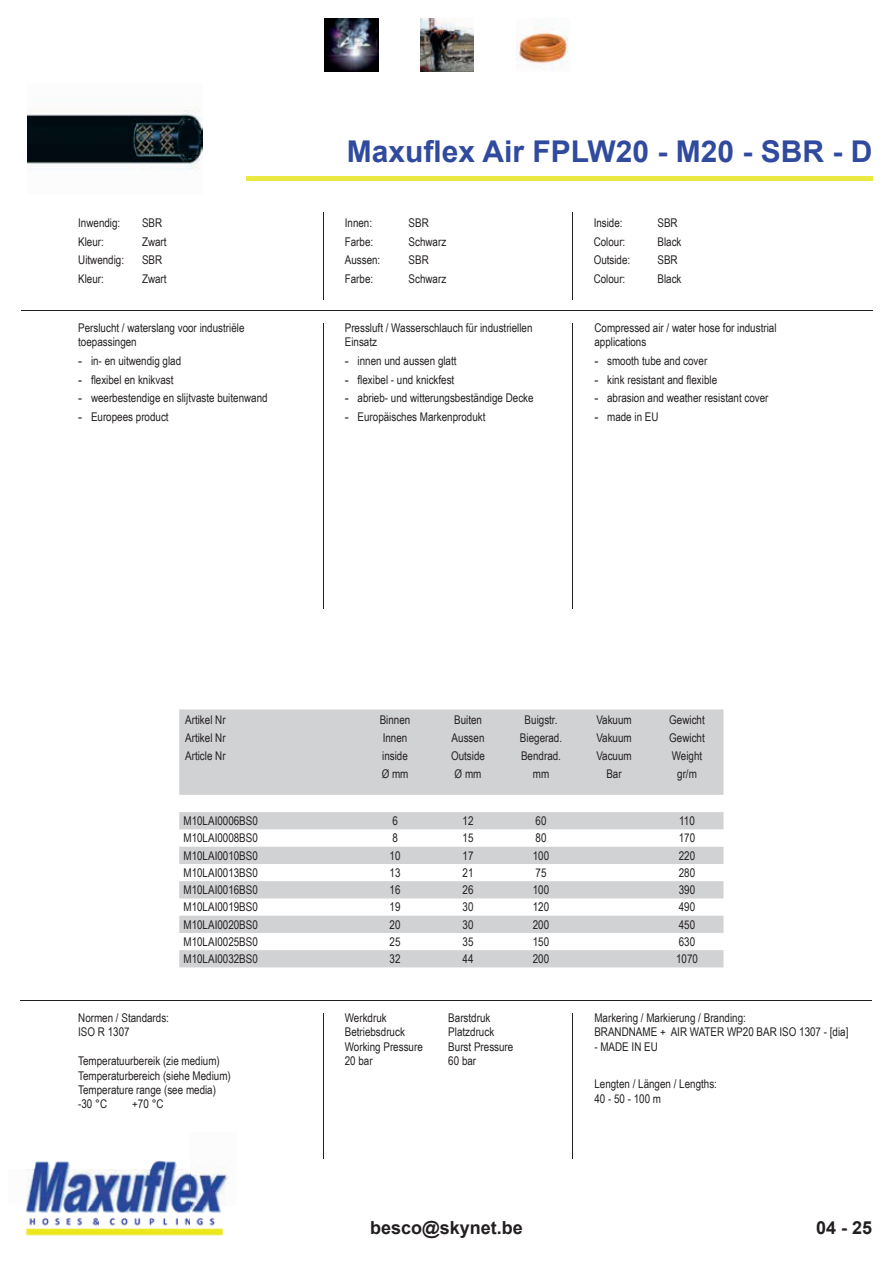
<style>
.page{position:relative;width:893px;height:1263px;background:#fff}
.page>*{position:absolute;margin:0;border:0;box-sizing:border-box;transform-origin:0 0}
.t1{font:700 30px "Arial";color:#304a9e}
.t2{font:700 18px "Arial";color:#231f20}
.t3{font:12px/18px "Arial Narrow";color:#231f20}
.s1{font-family:"Arial"}
</style>
<div class="page">
<hr style="left:246px;top:176px;width:627px;height:4px;background:#eae843">
<hr style="left:323px;top:212px;width:1px;height:88px;background:#231f20">
<hr style="left:572px;top:212px;width:1px;height:88px;background:#231f20">
<hr style="left:323px;top:323px;width:1px;height:285px;background:#231f20">
<hr style="left:572px;top:323px;width:1px;height:285px;background:#231f20">
<hr style="left:21px;top:310px;width:852px;height:1px;background:#231f20">
<hr style="left:21px;top:1000px;width:851px;height:1px;background:#231f20">
<hr style="left:323px;top:1013px;width:1px;height:146px;background:#231f20">
<hr style="left:572px;top:1013px;width:1px;height:146px;background:#231f20">
<img style="left:325px;top:18px;width:53px;height:53px">
<img style="left:421px;top:18px;width:53px;height:53px">
<img style="left:516px;top:27px;width:52px;height:43px">
<img style="left:25px;top:1160px;width:204px;height:76px">
<img style="left:27px;top:109px;width:176px;height:61px">
<svg style="left:179px;top:709px;width:544px;height:258px;fill:#d1d2d4"></svg>
<p class="t3" style="left:78px;top:213px;width:44px">Inwendig:</p>
<p class="t3" style="left:142px;top:213px;width:22px">SBR</p>
<p class="t3" style="left:78px;top:232px;width:27px">Kleur:</p>
<p class="t3" style="left:142px;top:232px;width:26px">Zwart</p>
<p class="t3" style="left:78px;top:250px;width:47px">Uitwendig:</p>
<p class="t3" style="left:142px;top:250px;width:22px">SBR</p>
<p class="t3" style="left:78px;top:269px;width:27px">Kleur:</p>
<p class="t3" style="left:142px;top:269px;width:26px">Zwart</p>
<p class="t3" style="left:78px;top:320px;width:168px;line-height:14.4px">Perslucht / waterslang voor industriële toepassingen</p>
<p class="t3" style="left:78px;top:351px;width:105px"><span class="s1">-</span> in- en uitwendig glad</p>
<p class="t3" style="left:78px;top:370px;width:97px"><span class="s1">-</span> flexibel en knikvast</p>
<p class="t3" style="left:78px;top:389px;width:191px"><span class="s1">-</span> weerbestendige en slijtvaste buitenwand</p>
<p class="t3" style="left:78px;top:407px;width:92px"><span class="s1">-</span> Europees product</p>
<h1 class="t1" style="left:347px;top:130px;width:527px">Maxuflex Air FPLW20 - M20 - SBR - D</h1>
<p class="t3" style="left:345px;top:213px;width:29px">Innen:</p>
<p class="t3" style="left:409px;top:213px;width:22px">SBR</p>
<p class="t3" style="left:345px;top:232px;width:30px">Farbe:</p>
<p class="t3" style="left:409px;top:232px;width:39px">Schwarz</p>
<p class="t3" style="left:345px;top:250px;width:37px">Aussen:</p>
<p class="t3" style="left:409px;top:250px;width:22px">SBR</p>
<p class="t3" style="left:345px;top:269px;width:30px">Farbe:</p>
<p class="t3" style="left:409px;top:269px;width:39px">Schwarz</p>
<p class="t3" style="left:345px;top:320px;width:189px;line-height:14.4px">Pressluft / Wasserschlauch für industriellen<br>Einsatz</p>
<p class="t3" style="left:345px;top:351px;width:113px"><span class="s1">-</span> innen und aussen glatt</p>
<p class="t3" style="left:345px;top:370px;width:111px"><span class="s1">-</span> flexibel - und knickfest</p>
<p class="t3" style="left:345px;top:389px;width:190px"><span class="s1">-</span> abrieb- und witterungsbeständige Decke</p>
<p class="t3" style="left:345px;top:407px;width:142px"><span class="s1">-</span> Europäisches Markenprodukt</p>
<p class="t3" style="left:594px;top:213px;width:30px">Inside:</p>
<p class="t3" style="left:657px;top:213px;width:22px">SBR</p>
<p class="t3" style="left:594px;top:232px;width:33px">Colour:</p>
<p class="t3" style="left:657px;top:232px;width:26px">Black</p>
<p class="t3" style="left:594px;top:250px;width:38px">Outside:</p>
<p class="t3" style="left:657px;top:250px;width:22px">SBR</p>
<p class="t3" style="left:594px;top:269px;width:33px">Colour:</p>
<p class="t3" style="left:657px;top:269px;width:26px">Black</p>
<p class="t3" style="left:594px;top:320px;width:184px;line-height:14.4px">Compressed air / water hose for industrial applications</p>
<p class="t3" style="left:594px;top:351px;width:114px"><span class="s1">-</span> smooth tube and cover</p>
<p class="t3" style="left:594px;top:370px;width:124px"><span class="s1">-</span> kink resistant and flexible</p>
<p class="t3" style="left:594px;top:388px;width:176px"><span class="s1">-</span> abrasion and weather resistant cover</p>
<p class="t3" style="left:594px;top:407px;width:66px"><span class="s1">-</span> made in EU</p>
<p class="t3" style="left:185px;top:710px;width:42px;text-align:justify">Artikel Nr Artikel Nr Article Nr</p>
<p class="t3" style="left:380px;top:710px;width:32px">Binnen<br>Innen inside<br>Ø mm</p>
<p class="t3" style="left:451px;top:710px;width:35px">Buiten<br>Aussen<br>Outside<br>Ø mm</p>
<p class="t3" style="left:520px;top:710px;width:44px;text-align:center">Buigstr.<br>Biegerad.<br>Bendrad. mm</p>
<p class="t3" style="left:596px;top:710px;width:37px;text-align:center">Vakuum<br>Vakuum<br>Vacuum<br>Bar</p>
<p class="t3" style="left:669px;top:710px;width:37px;text-align:center">Gewicht<br>Gewicht<br>Weight gr/m</p>
<p class="t3" style="left:183px;top:811px;width:76px">M10LAI0006BS0</p>
<p class="t3" style="left:392px;top:811px;width:7px">6</p>
<p class="t3" style="left:463px;top:811px;width:12px">12</p>
<p class="t3" style="left:536px;top:811px;width:12px">60</p>
<p class="t3" style="left:679px;top:811px;width:17px">110</p>
<p class="t3" style="left:183px;top:829px;width:76px">M10LAI0008BS0</p>
<p class="t3" style="left:392px;top:829px;width:7px">8</p>
<p class="t3" style="left:463px;top:829px;width:12px">15</p>
<p class="t3" style="left:536px;top:829px;width:12px">80</p>
<p class="t3" style="left:679px;top:829px;width:18px">170</p>
<p class="t3" style="left:183px;top:846px;width:76px">M10LAI0010BS0</p>
<p class="t3" style="left:390px;top:846px;width:12px">10</p>
<p class="t3" style="left:463px;top:846px;width:12px">17</p>
<p class="t3" style="left:533px;top:846px;width:18px">100</p>
<p class="t3" style="left:679px;top:846px;width:18px">220</p>
<p class="t3" style="left:183px;top:863px;width:76px">M10LAI0013BS0</p>
<p class="t3" style="left:390px;top:863px;width:12px">13</p>
<p class="t3" style="left:463px;top:863px;width:12px">21</p>
<p class="t3" style="left:536px;top:863px;width:12px">75</p>
<p class="t3" style="left:679px;top:863px;width:18px">280</p>
<p class="t3" style="left:183px;top:880px;width:76px">M10LAI0016BS0</p>
<p class="t3" style="left:390px;top:880px;width:12px">16</p>
<p class="t3" style="left:463px;top:880px;width:12px">26</p>
<p class="t3" style="left:533px;top:880px;width:18px">100</p>
<p class="t3" style="left:679px;top:880px;width:18px">390</p>
<p class="t3" style="left:183px;top:898px;width:76px">M10LAI0019BS0</p>
<p class="t3" style="left:390px;top:898px;width:12px">19</p>
<p class="t3" style="left:463px;top:898px;width:12px">30</p>
<p class="t3" style="left:533px;top:898px;width:18px">120</p>
<p class="t3" style="left:679px;top:898px;width:18px">490</p>
<p class="t3" style="left:183px;top:915px;width:76px">M10LAI0020BS0</p>
<p class="t3" style="left:390px;top:915px;width:12px">20</p>
<p class="t3" style="left:463px;top:915px;width:12px">30</p>
<p class="t3" style="left:533px;top:915px;width:18px">200</p>
<p class="t3" style="left:679px;top:915px;width:18px">450</p>
<p class="t3" style="left:183px;top:932px;width:76px">M10LAI0025BS0</p>
<p class="t3" style="left:390px;top:932px;width:12px">25</p>
<p class="t3" style="left:463px;top:932px;width:12px">35</p>
<p class="t3" style="left:533px;top:932px;width:18px">150</p>
<p class="t3" style="left:679px;top:932px;width:18px">630</p>
<p class="t3" style="left:183px;top:949px;width:76px">M10LAI0032BS0</p>
<p class="t3" style="left:390px;top:949px;width:12px">32</p>
<p class="t3" style="left:463px;top:949px;width:12px">44</p>
<p class="t3" style="left:533px;top:949px;width:18px">200</p>
<p class="t3" style="left:676px;top:949px;width:23px">1070</p>
<p class="t3" style="left:78px;top:1010px;width:92px;line-height:14.4px">Normen / Standards:<br>ISO R 1307</p>
<p class="t3" style="left:78px;top:1053px;width:154px;line-height:14.4px">Temperatuurbereik (zie medium)<br>Temperaturbereich (siehe Medium)<br>Temperature range (see media) -30 °C</p>
<p class="t3" style="left:132px;top:1095px;width:33px">+70 °C</p>
<p class="t3" style="left:345px;top:1008px;width:43px">Werkdruk</p>
<p class="t3" style="left:448px;top:1008px;width:44px">Barstdruk</p>
<p class="t3" style="left:345px;top:1023px;width:62px">Betriebsdruck</p>
<p class="t3" style="left:448px;top:1023px;width:47px">Platzdruck</p>
<p class="t3" style="left:345px;top:1037px;width:80px">Working Pressure</p>
<p class="t3" style="left:448px;top:1037px;width:67px">Burst Pressure</p>
<p class="t3" style="left:345px;top:1051px;width:29px">20 bar</p>
<p class="t3" style="left:448px;top:1051px;width:29px">60 bar</p>
<p class="t3" style="left:594px;top:1010px;width:256px;line-height:14.4px">Markering / Markierung / Branding:<br>BRANDNAME + AIR WATER WP20 BAR ISO 1307 - [dia]</p>
<p class="t3" style="left:594px;top:1037px;width:65px">- MADE IN EU</p>
<p class="t3" style="left:594px;top:1076px;width:124px;line-height:14.4px">Lengten / Längen / Lengths:<br>40 - 50 - 100 m</p>
<h2 class="t2" style="left:370px;top:1215px;width:154px">besco@skynet.be</h2>
<h2 class="t2" style="left:816px;top:1215px;width:58px">04 - 25</h2>
</div>
